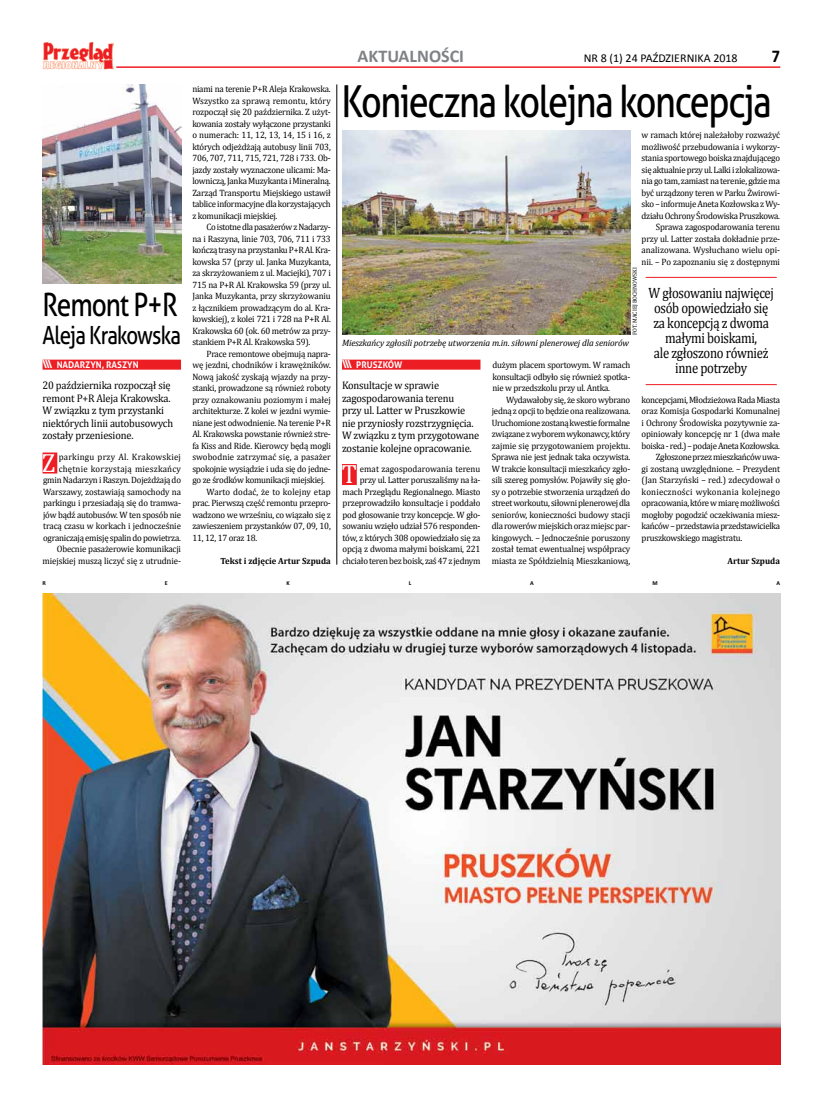
<style>
.page{position:relative;width:820px;height:1106px;background:#fff}
.page>*{position:absolute;margin:0;border:0;box-sizing:border-box;transform-origin:0 0}
.t1{font:44px "Aller";letter-spacing:-.04em;color:#000;scale:.82 1}
.t2{font:32px "Aller";letter-spacing:-.04em;color:#000;scale:.82 1}
.t3{font:26.5px "Cambria";color:#fff;scale:.96 1}
.t4{font:25px "Aller";letter-spacing:-.04em;color:#000;scale:.82 1}
.t5{font:700 18px "Calibri";color:#808285}
.t6{font:700 18px "Calibri";color:#000;scale:.9 1}
.t7{font:15px/15px "Cambria";letter-spacing:-.025em;color:#000;text-align:center;scale:.85 1}
.t8{font:12px "Calibri";color:#000}
.t9{font:11px/12.5px "Cambria";letter-spacing:-.015em;color:#000;scale:.95 1}
.t10{font:9.2px/11.5px "Cambria";letter-spacing:-.025em;color:#000;text-align:justify;scale:.96 1}
.t11{font:italic 9.2px "Cambria";letter-spacing:-.01em;color:#000}
.t12{font:9.2px "Cambria";letter-spacing:-.005em;color:#000;scale:.96 1}
.t13{font:9.2px "Cambria";color:#000;scale:.96 1}
.t14{font:9.2px "Cambria";letter-spacing:.025em;color:#000;scale:.96 1}
.t15{font:9.2px "Cambria";letter-spacing:.005em;color:#000;scale:.96 1}
.t16{font:700 9.2px "Aller";color:#fff;scale:.96 1}
.t17{font:9.2px "Cambria";letter-spacing:.015em;color:#000;scale:.96 1}
.t18{font:700 9px "Cambria";color:#000;scale:.96 1}
.t19{font:6px "Cambria";color:#000;scale:.96 1}
.t20{font:700 6px "Calibri";color:#000}
.s1{font-size:11px}
</style>
<div class="page">
<hr style="left:116px;top:66px;width:664px;height:2px;background:#ed1d24">
<img style="left:43px;top:42px;width:70px;height:28px">
<div style="left:342px;top:359px;width:138px;height:10px;background:#ed1d24"></div>
<div style="left:342px;top:464px;width:14px;height:21px;background:#ed1d24"></div>
<hr style="left:645px;top:277px;width:131px;height:1px;background:#ed1d24">
<hr style="left:645px;top:384px;width:131px;height:1px;background:#ed1d24">
<img style="left:342px;top:131px;width:288px;height:204px">
<div style="left:43px;top:359px;width:138px;height:10px;background:#ed1d24"></div>
<div style="left:43px;top:452px;width:14px;height:21px;background:#ed1d24"></div>
<img style="left:43px;top:84px;width:138px;height:199px">
<img style="left:43px;top:593px;width:737px;height:471px">
<hr style="left:336px;top:84px;width:1px;height:480px;background:#000">
<h2 class="t2" style="left:43px;top:285px;width:166px">Remont P+R</h2>
<h3 class="t4" style="left:43px;top:320px;width:170px">Aleja Krakowska</h3>
<p class="t16" style="left:43px;top:359px;width:101px"><span class="s1">\\\</span> NADARZYN, RASZYN</p>
<p class="t9" style="left:43px;top:379px;width:139px">20 października rozpoczął się remont P+R Aleja Krakowska.<br>W związku z tym przystanki niektórych linii autobusowych zostały przeniesione.</p>
<h3 class="t3" style="left:42px;top:447px;width:16px">Z</h3>
<p class="t10" style="left:43px;top:451px;width:146px;text-align:right">parkingu przy Al. Krakowskiej chętnie korzystają mieszkańcy gmin Nadarzyn i Raszyn. Dojeżdżają do Warszawy, zostawiają samochody na parkingu i przesiadają się do tramwa&shy;jów bądź autobusów. W ten sposób nie tracą czasu w korkach i jednocześnie ograniczają emisję spalin do powietrza.<br>Obecnie pasażerowie komunikacji miejskiej muszą liczyć się z utrudnie-</p>
<p class="t10" style="left:192px;top:83px;width:146px">niami na terenie P+R Aleja Krakowska.<br>Wszystko za sprawą remontu, który rozpoczął się 20 października. Z użyt&shy;kowania zostały wyłączone przystanki o numerach: 11, 12, 13, 14, 15 i 16, z których odjeżdżają autobusy linii 703, 706, 707, 711, 715, 721, 728 i 733. Ob&shy;jazdy zostały wyznaczone ulicami: Ma&shy;lowniczą, Janka Muzykanta i Mineralną.<br>Zarząd Transportu Miejskiego ustawił tablice informacyjne dla korzystających z komunikacji miejskiej.</p>
<p class="t10" style="left:192px;top:221px;width:146px;text-indent:14px">Co istotne dla pasażerów z Nadarzy&shy;na i Raszyna, linie 703, 706, 711 i 733 kończą trasy na przystanku P+R Al. Kra&shy;kowska 57 (przy ul. Janka Muzykanta, za skrzyżowaniem z ul. Maciejki), 707 i 715 na P+R Al. Krakowska 59 (przy ul.<br>Janka Muzykanta, przy skrzyżowaniu z łącznikiem prowadzącym do al. Kra&shy;kowskiej), z kolei 721 i 728 na P+R Al.<br>Krakowska 60 (ok. 60 metrów za przy&shy;stankiem P+R Al. Krakowska 59).</p>
<p class="t10" style="left:206px;top:348px;width:131px">Prace remontowe obejmują napra-</p>
<p class="t10" style="left:192px;top:359px;width:146px">wę jezdni, chodników i krawężników.</p>
<p class="t12" style="left:192px;top:371px;width:146px">Nową jakość zyskają wjazdy na przy-</p>
<p class="t10" style="left:192px;top:382px;width:146px">stanki, prowadzone są również roboty</p>
<p class="t12" style="left:192px;top:394px;width:146px">przy oznakowaniu poziomym i małej</p>
<p class="t10" style="left:192px;top:405px;width:146px">architekturze. Z kolei w jezdni wymie-</p>
<p class="t10" style="left:192px;top:417px;width:146px">niane jest odwodnienie. Na terenie P+R</p>
<p class="t10" style="left:192px;top:428px;width:146px">Al. Krakowska powstanie również stre-</p>
<p class="t10" style="left:192px;top:440px;width:146px">fa Kiss and Ride. Kierowcy będą mogli</p>
<p class="t15" style="left:192px;top:451px;width:146px">swobodnie zatrzymać się, a pasażer</p>
<p class="t10" style="left:192px;top:463px;width:146px">spokojnie wysiądzie i uda się do jedne-</p>
<p class="t10" style="left:192px;top:474px;width:139px">go ze środków komunikacji miejskiej.</p>
<p class="t17" style="left:206px;top:486px;width:131px">Warto dodać, że to kolejny etap</p>
<p class="t10" style="left:192px;top:497px;width:146px">prac. Pierwszą część remontu przepro-</p>
<p class="t10" style="left:192px;top:509px;width:146px">wadzono we wrześniu, co wiązało się z</p>
<p class="t10" style="left:192px;top:520px;width:146px">zawieszeniem przystanków 07, 09, 10,</p>
<p class="t10" style="left:192px;top:532px;width:69px">11, 12, 17 oraz 18.</p>
<p class="t18" style="left:220px;top:554px;width:116px">Tekst i zdjęcie Artur Szpuda</p>
<h3 class="t5" style="left:357px;top:45px;width:108px">AKTUALNOŚCI</h3>
<h3 class="t8" style="left:583px;top:51px;width:155px">NR 8 (1) 24 PAŹDZIERNIKA 2018</h3>
<h3 class="t6" style="left:771px;top:45px;width:11px">7</h3>
<h1 class="t1" style="left:341px;top:74px;width:526px">Konieczna kolejna koncepcja</h1>
<p class="t10" style="left:641px;top:129px;width:146px;text-align:right">w ramach której należałoby rozważyć możliwość przebudowania i wykorzy&shy;stania sportowego boiska znajdującego się aktualnie przy ul. Lalki i zlokalizowa&shy;nia go tam, zamiast na terenie, gdzie ma być urządzony teren w Parku Żwirowi&shy;sko – informuje Aneta Kozłowska z Wy&shy;działu Ochrony Środowiska Pruszkowa.<br>Sprawa zagospodarowania terenu przy ul. Latter została dokładnie prze&shy;analizowana. Wysłuchano wielu opi&shy;nii. – Po zapoznaniu się z dostępnymi</p>
<p class="t19" style="left:631px;top:335px;width:71px;rotate:-90deg">fot. Maciej Bochnowski</p>
<h3 class="t7" style="left:648px;top:285px;width:149px">W głosowaniu najwięcej osób opowiedziało się za koncepcją z dwoma małymi boiskami,<br>ale zgłoszono również inne potrzeby</h3>
<p class="t11" style="left:342px;top:336px;width:288px">Mieszkańcy zgłosili potrzebę utworzenia m.in. siłowni plenerowej dla seniorów</p>
<p class="t16" style="left:342px;top:359px;width:64px"><span class="s1">\\\</span> PRUSZKÓW</p>
<p class="t9" style="left:342px;top:379px;width:146px">Konsultacje w sprawie zagospodarowania terenu<br>przy ul. Latter w Pruszkowie nie przyniosły rozstrzygnięcia.<br>W związku z tym przygotowane zostanie kolejne opracowanie.</p>
<h3 class="t3" style="left:341px;top:458px;width:17px">T</h3>
<p class="t10" style="left:492px;top:359px;width:145px">dużym placem sportowym. W ramach konsultacji odbyło się również spotka&shy;nie w przedszkolu przy ul. Antka.</p>
<p class="t10" style="left:491px;top:394px;width:146px;text-indent:14px">Wydawałoby się, że skoro wybrano jedną z opcji to będzie ona realizowana.<br>Uruchomione zostaną kwestie formalne związane z wyborem wykonawcy, który zajmie się przygotowaniem projektu.<br>Sprawa nie jest jednak taka oczywista.<br>W trakcie konsultacji mieszkańcy zgło&shy;sili szereg pomysłów. Pojawiły się gło&shy;sy o potrzebie stworzenia urządzeń do street workoutu, siłowni plenerowej dla seniorów, konieczności budowy stacji dla rowerów miejskich oraz miejsc par&shy;kingowych. – Jednocześnie poruszony został temat ewentualnej współpracy miasta ze Spółdzielnią Mieszkaniową,</p>
<p class="t10" style="left:641px;top:394px;width:146px">koncepcjami, Młodzieżowa Rada Miasta</p>
<p class="t10" style="left:641px;top:405px;width:146px">oraz Komisja Gospodarki Komunalnej</p>
<p class="t10" style="left:641px;top:417px;width:146px">i Ochrony Środowiska pozytywnie za-</p>
<p class="t10" style="left:641px;top:428px;width:146px">opiniowały koncepcję nr 1 (dwa małe</p>
<p class="t10" style="left:641px;top:440px;width:146px">boiska - red.) – podaje Aneta Kozłowska.</p>
<p class="t10" style="left:655px;top:451px;width:131px">Zgłoszone przez mieszkańców uwa-</p>
<p class="t10" style="left:641px;top:463px;width:146px">gi zostaną uwzględnione. – Prezydent</p>
<p class="t13" style="left:641px;top:474px;width:146px">(Jan Starzyński – red.) zdecydował o</p>
<p class="t14" style="left:641px;top:486px;width:146px">konieczności wykonania kolejnego</p>
<p class="t10" style="left:641px;top:497px;width:146px">opracowania, które w miarę możliwości</p>
<p class="t10" style="left:641px;top:509px;width:146px">mogłoby pogodzić oczekiwania miesz-</p>
<p class="t10" style="left:641px;top:520px;width:146px">kańców – przedstawia przedstawicielka</p>
<p class="t10" style="left:641px;top:532px;width:106px">pruszkowskiego magistratu.</p>
<p class="t18" style="left:727px;top:554px;width:56px">Artur Szpuda</p>
<p class="t10" style="left:342px;top:463px;width:145px;text-align:right">emat zagospodarowania terenu przy ul. Latter poruszaliśmy na ła&shy;mach Przeglądu Regionalnego. Miasto przeprowadziło konsultacje i poddało pod głosowanie trzy koncepcje. W gło&shy;sowaniu wzięło udział 576 responden&shy;tów, z których 308 opowiedziało się za opcją z dwoma małymi boiskami, 221 chciało teren bez boisk, zaś 47 z jednym</p>
<p class="t20" style="left:43px;top:579px;width:5px">R</p>
<p class="t20" style="left:165px;top:579px;width:4px">E</p>
<p class="t20" style="left:286px;top:579px;width:5px">K</p>
<p class="t20" style="left:408px;top:579px;width:4px">L</p>
<p class="t20" style="left:530px;top:579px;width:5px">A</p>
<p class="t20" style="left:652px;top:579px;width:7px">M</p>
<p class="t20" style="left:776px;top:579px;width:5px">A</p>
</div>
